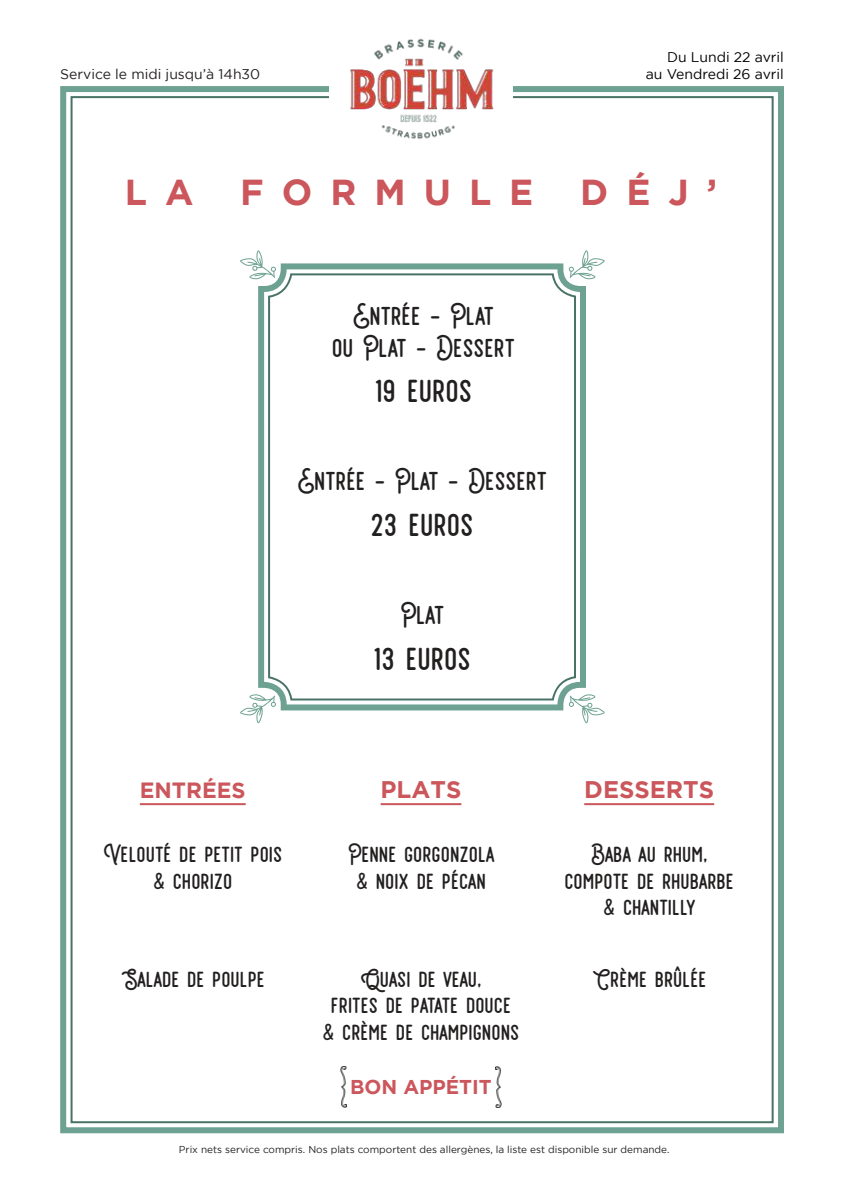
<style>
.page{position:relative;width:842px;height:1191px;background:#fff}
.page>*{position:absolute;margin:0;border:0;box-sizing:border-box;transform-origin:0 0}
.t1{font:700 36px "Gotham";letter-spacing:.5em;color:#cb565b}
.t2{font:32px "Retrocycles";color:#221f1f}
.t3{font:26px/31.2px "Retrocycles";color:#221f1f;text-align:center}
.t4{font:700 24px "Gotham";color:#cb565b}
.t5{font:22px/26.4px "Retrocycles";color:#221f1f;text-align:center}
.t6{font:700 22px "Gotham";color:#cb565b}
.t7{font:700 20px "Gotham";color:#cb575c}
.t8{font:14px/16.8px "Gotham";color:#000;text-align:right}
.t9{font:14px "Gotham";color:#221f1f}
.t10{font:10px "Gotham";color:#221f1f}
</style>
<div class="page">
<svg style="left:240px;top:694px;width:23px;height:29px"></svg>
<svg style="left:582px;top:694px;width:23px;height:29px"></svg>
<svg style="left:582px;top:250px;width:23px;height:29px"></svg>
<svg style="left:240px;top:250px;width:23px;height:29px"></svg>
<div style="left:60px;top:86px;width:724px;height:1047px;border:6px solid #6da191"></div>
<div style="left:329px;top:34px;width:184px;height:118px;background:#fff"></div>
<img style="left:350px;top:38px;width:144px;height:101px">
<hr style="left:140px;top:803px;width:106px;height:2px;background:#cb565b">
<hr style="left:584px;top:803px;width:130px;height:2px;background:#cb565b">
<hr style="left:381px;top:803px;width:80px;height:2px;background:#cb565b">
<svg style="left:258px;top:263px;width:328px;height:447px"></svg>
<svg style="left:268px;top:273px;width:308px;height:427px"></svg>
<img style="left:495px;top:1066px;width:7px;height:41px">
<img style="left:340px;top:1066px;width:7px;height:41px">
<p class="t9" style="left:60px;top:68px;width:201px">Service le midi jusqu’à 14h30</p>
<p class="t8" style="left:646px;top:49px;width:140px">Du Lundi 22 avril<br>au Vendredi 26 avril</p>
<h1 class="t1" style="left:125px;top:172px;width:70px">L A</h1>
<h1 class="t1" style="left:240px;top:172px;width:295px">FORMULE</h1>
<h1 class="t1" style="left:580px;top:172px;width:138px">DÉJ’</h1>
<p class="t3" style="left:332px;top:301px;width:185px">Entrée - Plat<br>ou Plat - Dessert</p>
<h2 class="t2" style="left:374px;top:372px;width:99px">19 euros</h2>
<p class="t3" style="left:297px;top:466px;width:251px">Entrée - Plat - Dessert</p>
<h2 class="t2" style="left:371px;top:506px;width:105px">23 euros</h2>
<p class="t3" style="left:400px;top:599px;width:46px">Plat</p>
<h2 class="t2" style="left:373px;top:639px;width:99px">13 euros</h2>
<p class="t6" style="left:140px;top:777px;width:107px">ENTRÉES</p>
<p class="t4" style="left:381px;top:776px;width:82px">PLATS</p>
<p class="t4" style="left:584px;top:776px;width:131px">DESSERTS</p>
<p class="t5" style="left:103px;top:841px;width:180px">Velouté de petit pois &amp; chorizo</p>
<p class="t5" style="left:348px;top:841px;width:148px">Penne gorgonzola &amp; noix de pécan</p>
<p class="t5" style="left:564px;top:841px;width:171px">Baba au rhum, compote de rhubarbe &amp; chantilly</p>
<p class="t5" style="left:121px;top:965px;width:146px">Salade de poulpe</p>
<p class="t5" style="left:323px;top:966px;width:198px">Quasi de veau,<br>frites de patate douce &amp; crème de champignons</p>
<p class="t5" style="left:592px;top:966px;width:116px">Crème brÛlée</p>
<p class="t7" style="left:350px;top:1075px;width:143px">BON APPÉTIT</p>
<p class="t10" style="left:179px;top:1146px;width:492px">Prix nets service compris. Nos plats comportent des allergènes, la liste est disponible sur demande.</p>
</div>
